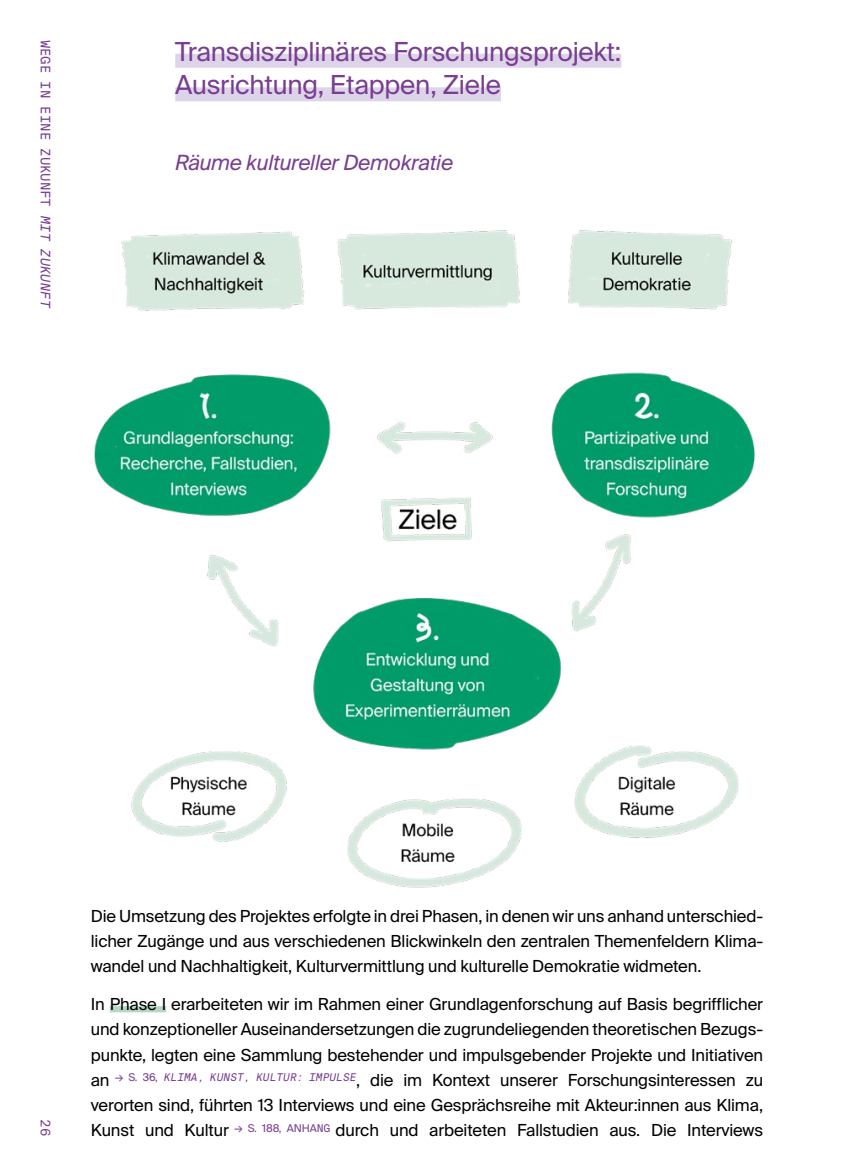
<style>
.page{position:relative;width:854px;height:1176px;background:#fff}
.page>*{position:absolute;margin:0;border:0;box-sizing:border-box;transform-origin:0 0}
.Headlines_H2_H2_UK_lila{font:26.25px/33.6px "Suisse Intl";letter-spacing:-.01em;color:#783f91}
.Headlines_H3_H3-UK{font:italic 21px "Suisse Intl";letter-spacing:-.01em;color:#783f91}
.P_P_P-Fließtext{font:16.62px/25.2px "Suisse Intl";letter-spacing:-.01em;color:#000;text-align:justify}
.t1{font:13.12px "Suisse Intl Mono";letter-spacing:-.01em;color:#783f91}
.s1{font-style:italic}
</style>
<div class="page">
<div style="left:175px;top:54px;width:446px;height:14px;background:#ded4ea"></div>
<div style="left:175px;top:87px;width:325px;height:14px;background:#ded4ea"></div>
<div style="left:110px;top:1006px;width:56px;height:6px;background:#b6d7c2"></div>
<img style="left:94px;top:230px;width:661px;height:658px">
<p class="t1" style="left:53px;top:40px;width:271px;rotate:90deg">WEGE IN EINE ZUKUNFT <span class="s1">MIT ZUKUNFT</span></p>
<h2 class="Headlines_H2_H2_UK_lila" style="left:175px;top:35px;width:447px">Transdisziplinäres Forschungsprojekt:<br>Ausrichtung, Etappen, Ziele</h2>
<h3 class="Headlines_H3_H3-UK" style="left:175px;top:150px;width:279px">Räume kultureller Demokratie</h3>
<p class="t1" style="left:53px;top:1119px;width:18px;rotate:90deg">26</p>
<p class="P_P_P-Fließtext" style="left:91px;top:903px;width:673px">Die Umsetzung des Projektes erfolgte in drei Phasen, in denen wir uns anhand unterschied&shy;licher Zugänge und aus verschiedenen Blickwinkeln den zentralen Themenfeldern Klima&shy;wandel und Nachhaltigkeit, Kulturvermittlung und kulturelle Demokratie widmeten.</p>
<p class="P_P_P-Fließtext" style="left:91px;top:991px;width:673px">In Phase I erarbeiteten wir im Rahmen einer Grundlagenforschung auf Basis begrifflicher und konzeptioneller Auseinandersetzungen die zugrundeliegenden theoretischen Bezugs&shy;punkte, legten eine Sammlung bestehender und impulsgebender Projekte und Initiativen an <sup>→</sup> <sup>S.</sup> <sup>36,</sup> <sup>KLIMA,</sup> <sup>KUNST,</sup> <sup>KULTUR:</sup> <sup>IMPULSE</sup>, die im Kontext unserer Forschungsinteressen zu verorten sind, führten 13 Interviews und eine Gesprächsreihe mit Akteur:innen aus Klima, Kunst und Kultur <sup>→</sup> <sup>S.</sup> <sup>188,</sup> <sup>ANHA</sup><sup>NG</sup> durch und arbeiteten Fallstudien aus. Die Interviews</p>
</div>
